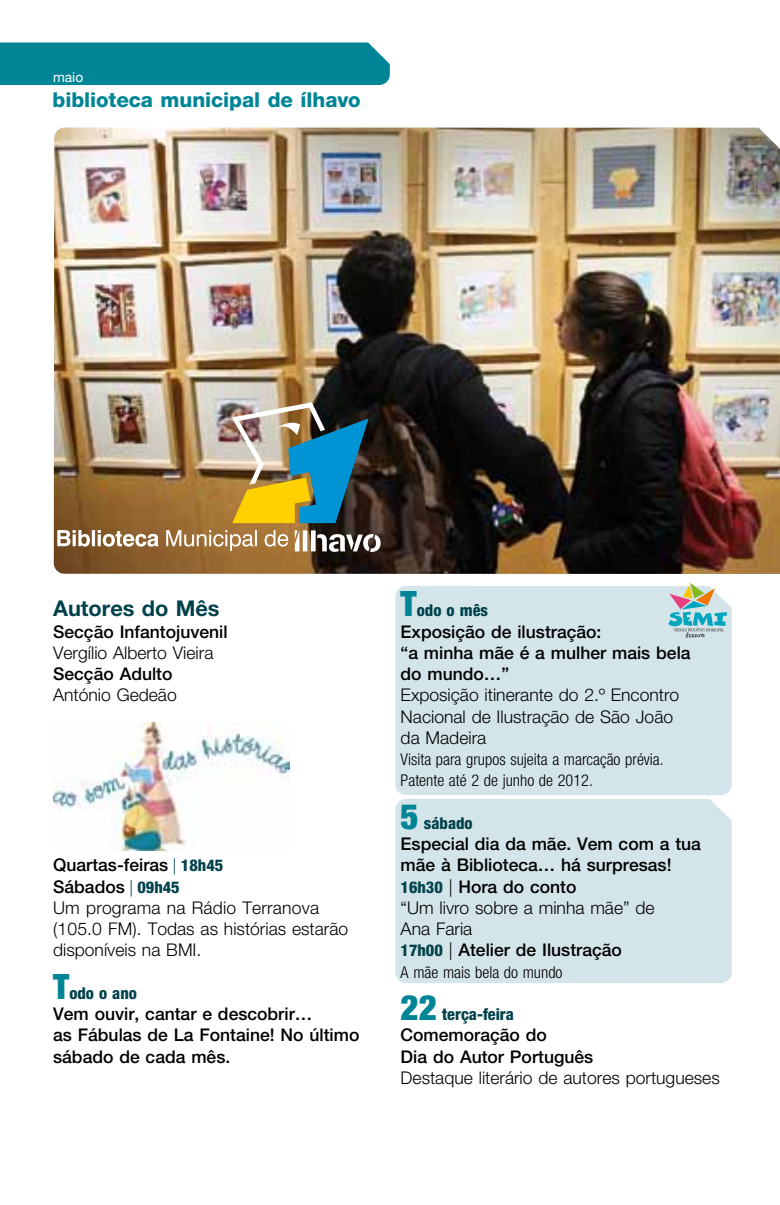
<style>
.page{position:relative;width:780px;height:1205px;background:#fff}
.page>*{position:absolute;margin:0;border:0;box-sizing:border-box;transform-origin:0 0}
.t1{font:700 21.75px "Helvetica Neue";color:#00414b}
.t2{font:800 20.5px "Helvetica Neue";letter-spacing:-.005em;color:#008596}
.t3{font:500 17.5px/21.2px "Helvetica Neue";color:#000}
.t4{font:300 17.5px/21.2px "Helvetica Neue";color:#000}
.t5{font:300 condensed 16.25px/21.2px "Helvetica Neue";color:#000}
.t6{font:800 condensed 16.25px "Helvetica Neue";color:#00414b}
.t7{font:13.75px "Helvetica Neue";color:#fff}
.s1{font-weight:500}
.s2{font-size:16.25px;color:#00414b}
.s3{font-weight:800;font-stretch:condensed;font-size:16.25px;color:#00414b}
.s4{font-weight:900;font-size:35px;color:#008596}
.s5{font-weight:300}
</style>
<div class="page">
<div style="left:395px;top:799px;width:336px;height:184px;background:#d4e5e9"></div>
<div style="left:395px;top:586px;width:336px;height:209px;background:#d4e5e9"></div>
<div style="left:0;top:43px;width:390px;height:42px;background:#008596"></div>
<img style="left:54px;top:128px;width:726px;height:446px">
<img style="left:53px;top:723px;width:236px;height:127px">
<svg style="left:57px;top:545px;width:323px;height:7px;background:#9a7954"></svg>
<img style="left:57px;top:402px;width:323px;height:143px">
<svg style="left:668px;top:583px;width:58px;height:55px;background:#adc9c7"></svg>
<p class="t7" style="left:53px;top:68px;width:32px">maio</p>
<p class="t2" style="left:53px;top:87px;width:310px">biblioteca municipal de ílhavo</p>
<p class="t1" style="left:53px;top:595px;width:168px">Autores do Mês</p>
<p class="t3" style="left:53px;top:620px;width:176px">Secção Infantojuvenil</p>
<p class="t4" style="left:53px;top:642px;width:162px">Vergílio Alberto Vieira</p>
<p class="t3" style="left:53px;top:663px;width:121px">Secção Adulto</p>
<p class="t4" style="left:53px;top:684px;width:125px">António Gedeão</p>
<p class="t4" style="left:53px;top:854px;width:296px"><span class="s1">Quartas-feiras</span> <span class="s2">|</span> <span class="s3">18h45<br></span><span class="s1">Sábados</span> <span class="s2">|</span> <span class="s3">09h45<br></span>Um programa na Rádio Terranova (105.0 FM). Todas as histórias estarão disponíveis na BMI.</p>
<p class="t6" style="left:53px;top:983px;width:85px"><span class="s4">T</span>odo o ano</p>
<p class="t3" style="left:53px;top:1003px;width:308px">Vem ouvir, cantar e descobrir…<br>as Fábulas de La Fontaine! No último sábado de cada mês.</p>
<p class="t6" style="left:400px;top:600px;width:89px"><span class="s4">T</span>odo o mês</p>
<p class="t3" style="left:400px;top:620px;width:291px">Exposição de ilustração:<br>“a minha mãe é a mulher mais bela do mundo…”</p>
<p class="t4" style="left:400px;top:684px;width:280px">Exposição itinerante do 2.º Encontro<br>Nacional de Ilustração de São João da Madeira</p>
<p class="t5" style="left:400px;top:749px;width:264px">Visita para grupos sujeita a marcação prévia.<br>Patente até 2 de junho de 2012.</p>
<p class="t6" style="left:400px;top:813px;width:74px"><span class="s4">5</span> sábado</p>
<p class="t3" style="left:400px;top:833px;width:302px">Especial dia da mãe. Vem com a tua mãe à Biblioteca… há surpresas!<br><span class="s3">16h30</span> <span class="s5">|</span> Hora do conto<br><span class="s5">“Um livro sobre a minha mãe” de<br>Ana Faria<br></span><span class="s3">17h00</span> <span class="s5">|</span> Atelier de Ilustração</p>
<p class="t5" style="left:400px;top:961px;width:163px">A mãe mais bela do mundo</p>
<p class="t6" style="left:400px;top:1004px;width:115px"><span class="s4">22</span> terça-feira</p>
<p class="t3" style="left:400px;top:1024px;width:194px">Comemoração do<br>Dia do Autor Português</p>
<p class="t4" style="left:400px;top:1067px;width:320px">Destaque literário de autores portugueses</p>
</div>
